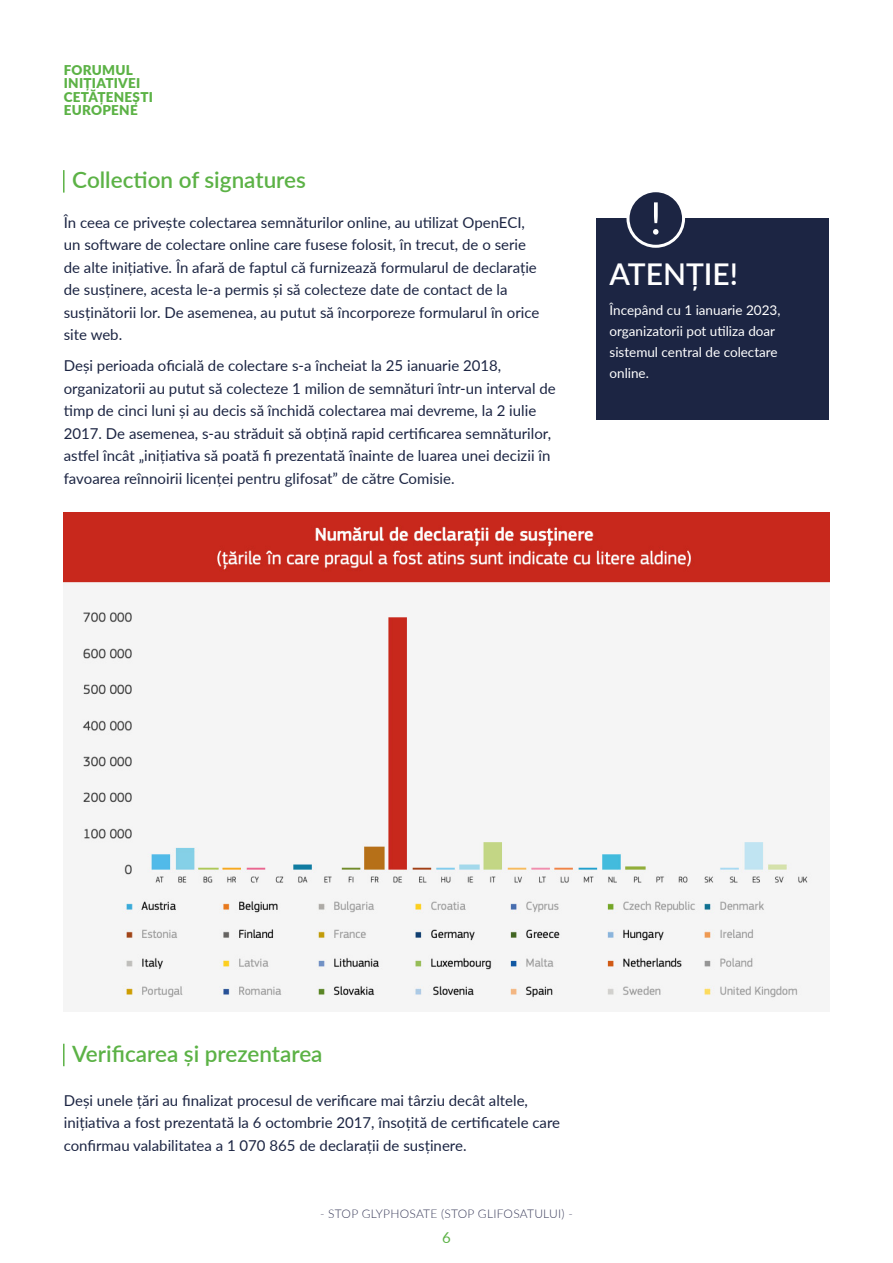
<style>
.page{position:relative;width:893px;height:1263px;background:#fff}
.page>*{position:absolute;margin:0;border:0;box-sizing:border-box;transform-origin:0 0}
.t1{font:600 30px "Lato";color:#fff}
.t2{font:600 22.5px "Lato";color:#5cb246}
.t3{font:15px/22.5px "Lato";color:#1c2543}
.t4{font:15px "Lato";color:#5cb246}
.t5{font:13.5px/21px "Lato";color:#fff}
.t6{font:900 13.5px/13.5px "Lato";letter-spacing:.02em;color:#5cb246}
.t7{font:300 12px "Lato";letter-spacing:.02em;color:#3c3e5c}
</style>
<div class="page">
<hr style="left:63px;top:170px;width:2px;height:23px;background:#5cb246">
<img style="left:64px;top:512px;width:765px;height:489px">
<div style="left:597px;top:218px;width:232px;height:202px;background:#1c2543"></div>
<div style="left:628px;top:191px;width:55px;height:55px;background:#1c2543;border-radius:50%"></div>
<div style="left:626px;top:189px;width:59px;height:59px;border:3px solid #fff;border-radius:50%"></div>
<svg style="left:653px;top:202px;width:5px;height:33px"></svg>
<hr style="left:63px;top:1044px;width:2px;height:22px;background:#5cb246">
<p class="t6" style="left:64px;top:62px;width:91px">FORUMUL<br>INIȚIATIVEI<br>CETĂȚENEȘTI<br>EUROPENE</p>
<h2 class="t2" style="left:72px;top:164px;width:235px">Collection of signatures</h2>
<p class="t3" style="left:64px;top:210px;width:477px">În ceea ce privește colectarea semnăturilor online, au utilizat OpenECI, un software de colectare online care fusese folosit, în trecut, de o serie de alte inițiative. În afară de faptul că furnizează formularul de declarație de susținere, acesta le-a permis și să colecteze date de contact de la susținătorii lor. De asemenea, au putut să încorporeze formularul în orice site web.</p>
<p class="t3" style="left:64px;top:354px;width:493px">Deși perioada oficială de colectare s-a încheiat la 25 ianuarie 2018, organizatorii au putut să colecteze 1 milion de semnături într-un interval de timp de cinci luni și au decis să închidă colectarea mai devreme, la 2 iulie 2017. De asemenea, s-au străduit să obțină rapid certificarea semnăturilor, astfel încât „inițiativa să poată fi prezentată înainte de luarea unei decizii în favoarea reînnoirii licenței pentru glifosat” de către Comisie.</p>
<h1 class="t1" style="left:609px;top:252px;width:130px">ATENȚIE!</h1>
<p class="t5" style="left:609px;top:299px;width:173px">Începând cu 1 ianuarie 2023, organizatorii pot utiliza doar sistemul central de colectare online.</p>
<h2 class="t2" style="left:72px;top:1037px;width:252px">Verificarea și prezentarea</h2>
<p class="t3" style="left:64px;top:1088px;width:498px">Deși unele țări au finalizat procesul de verificare mai târziu decât altele, inițiativa a fost prezentată la 6 octombrie 2017, însoțită de certificatele care confirmau valabilitatea a 1 070 865 de declarații de susținere.</p>
<p class="t7" style="left:320px;top:1206px;width:254px">- STOP GLYPHOSATE (STOP GLIFOSATULUI) -</p>
<p class="t4" style="left:442px;top:1227px;width:10px">6</p>
</div>
